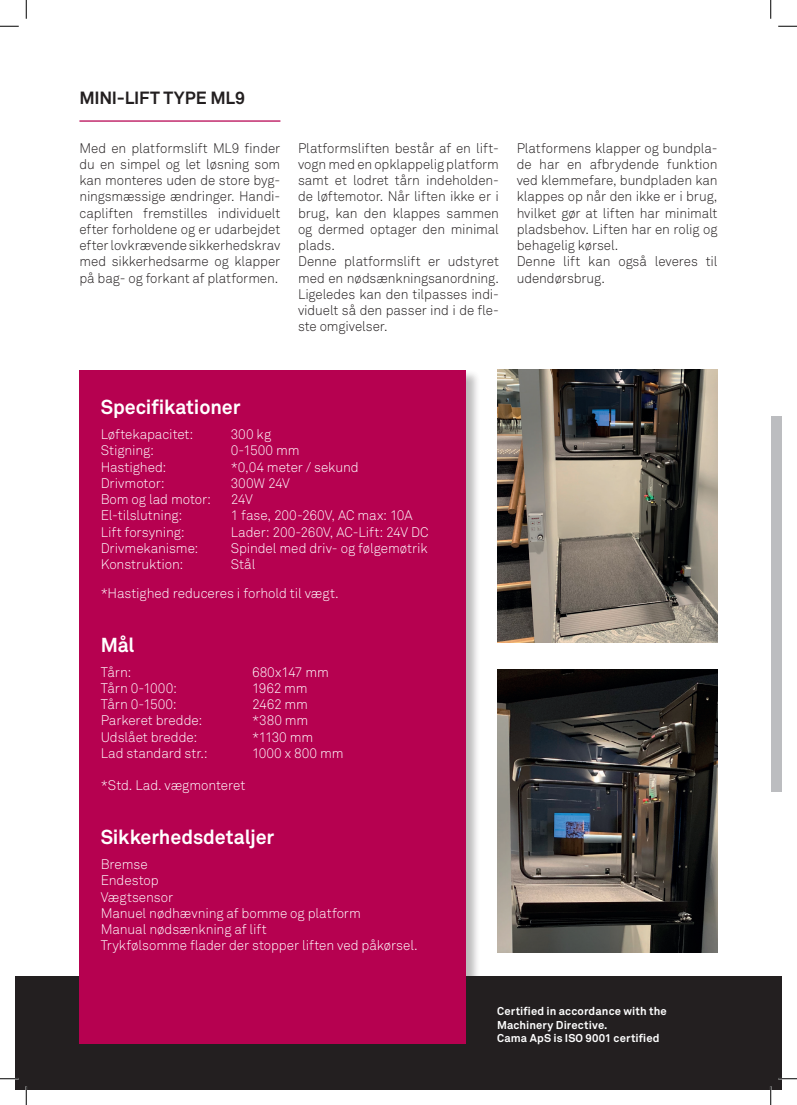
<style>
.page{position:relative;width:797px;height:1105px;background:#fff}
.page>*{position:absolute;margin:0;border:0;box-sizing:border-box;transform-origin:0 0}
.t1{font:700 20px "Akkurat Pro";letter-spacing:-.005em;color:#fff}
.t2{font:700 17.5px "Akkurat Pro";letter-spacing:-.005em;color:#231f20}
.t3{font:13.75px/16.2px "Akkurat Light Pro";letter-spacing:-.005em;color:#231f20}
.t4{font:13.75px/16.2px "Akkurat Light Pro";letter-spacing:-.005em;color:#fff}
.t5{font:700 11.25px/13.8px "Akkurat Pro";letter-spacing:.01em;color:#fff}
</style>
<div class="page">
<div style="left:770px;top:416px;width:11px;height:376px;background:#bcbdc0"></div>
<div style="left:16px;top:976px;width:754px;height:113px;background:#231f20"></div>
<div style="left:79px;top:370px;width:401px;height:687px;background:#231f20;opacity:.3"></div>
<div style="left:79px;top:370px;width:387px;height:673px;background:#b60150"></div>
<div style="left:770px;top:976px;width:11px;height:113px;background:#231f20"></div>
<hr style="left:79px;top:120px;width:201px;height:2px;background:#b60150">
<img style="left:498px;top:370px;width:219px;height:273px">
<img style="left:498px;top:669px;width:219px;height:284px">
<svg style="left:0;top:25px;width:19px;height:2px"></svg>
<svg style="left:778px;top:25px;width:19px;height:2px"></svg>
<svg style="left:0;top:1078px;width:19px;height:1px"></svg>
<svg style="left:778px;top:1078px;width:19px;height:1px"></svg>
<svg style="left:25px;top:0;width:2px;height:19px"></svg>
<svg style="left:25px;top:1086px;width:2px;height:19px"></svg>
<svg style="left:770px;top:0;width:1px;height:19px"></svg>
<svg style="left:770px;top:1086px;width:1px;height:19px"></svg>
<p class="t2" style="left:79px;top:87px;width:167px">MINI-LIFT TYPE ML9</p>
<p class="t3" style="left:79px;top:140px;width:202px;text-align:justify">Med en platformslift ML9 finder du en simpel og let løsning som kan monteres uden de store byg&shy;ningsmæssige ændringer. Handi&shy;capliften fremstilles individuelt efter forholdene og er udarbejdet efter lovkrævende sikkerhedskrav med sikkerhedsarme og klapper på bag- og forkant af platformen.</p>
<p class="t3" style="left:298px;top:140px;width:202px">Platformsliften består af en lift&shy;vogn med en opklappelig platform samt et lodret tårn indeholden&shy;de løftemotor. Når liften ikke er i brug, kan den klappes sammen og dermed optager den minimal plads.<br>Denne platformslift er udstyret med en nødsænkningsanordning.<br>Ligeledes kan den tilpasses indi&shy;viduelt så den passer ind i de fle&shy;ste omgivelser.</p>
<p class="t3" style="left:516px;top:140px;width:202px">Platformens klapper og bundpla&shy;de har en afbrydende funktion ved klemmefare, bundpladen kan klappes op når den ikke er i brug, hvilket gør at liften har minimalt pladsbehov. Liften har en rolig og behagelig kørsel.<br>Denne lift kan også leveres til udendørsbrug.</p>
<h1 class="t1" style="left:101px;top:394px;width:141px">Specifikationer</h1>
<p class="t4" style="left:101px;top:426px;width:94px">Løftekapacitet:</p>
<p class="t4" style="left:231px;top:426px;width:42px">300 kg</p>
<p class="t4" style="left:101px;top:443px;width:55px">Stigning:</p>
<p class="t4" style="left:231px;top:443px;width:70px">0-1500 mm</p>
<p class="t4" style="left:101px;top:459px;width:67px">Hastighed:</p>
<p class="t4" style="left:231px;top:459px;width:129px">*0,04 meter / sekund</p>
<p class="t4" style="left:101px;top:475px;width:65px">Drivmotor:</p>
<p class="t4" style="left:231px;top:475px;width:61px">300W 24V</p>
<p class="t4" style="left:101px;top:491px;width:112px">Bom og lad motor:</p>
<p class="t4" style="left:231px;top:491px;width:23px">24V</p>
<p class="t4" style="left:101px;top:508px;width:83px">El-tilslutning:</p>
<p class="t4" style="left:231px;top:508px;width:183px">1 fase, 200-260V, AC max: 10A</p>
<p class="t4" style="left:101px;top:524px;width:86px">Lift forsyning:</p>
<p class="t4" style="left:231px;top:524px;width:199px">Lader: 200-260V, AC-Lift: 24V DC</p>
<p class="t4" style="left:101px;top:540px;width:99px">Drivmekanisme:</p>
<p class="t4" style="left:231px;top:540px;width:198px">Spindel med driv- og følgemøtrik</p>
<p class="t4" style="left:101px;top:556px;width:84px">Konstruktion:</p>
<p class="t4" style="left:101px;top:550px;width:239px;line-height:28.8px;text-indent:130px">Stål<br>*Hastighed reduceres i forhold til vægt.</p>
<h1 class="t1" style="left:101px;top:632px;width:35px">Mål</h1>
<p class="t4" style="left:101px;top:664px;width:32px">Tårn:</p>
<p class="t4" style="left:252px;top:664px;width:78px">680x147 mm</p>
<p class="t4" style="left:101px;top:680px;width:78px">Tårn 0-1000:</p>
<p class="t4" style="left:252px;top:680px;width:57px">1962 mm</p>
<p class="t4" style="left:101px;top:696px;width:77px">Tårn 0-1500:</p>
<p class="t4" style="left:252px;top:696px;width:58px">2462 mm</p>
<p class="t4" style="left:101px;top:713px;width:103px">Parkeret bredde:</p>
<p class="t4" style="left:252px;top:713px;width:58px">*380 mm</p>
<p class="t4" style="left:101px;top:729px;width:98px">Udslået bredde:</p>
<p class="t4" style="left:252px;top:729px;width:63px">*1130 mm</p>
<p class="t4" style="left:101px;top:745px;width:108px">Lad standard str.:</p>
<p class="t4" style="left:252px;top:745px;width:93px">1000 x 800 mm</p>
<p class="t4" style="left:101px;top:778px;width:146px">*Std. Lad. vægmonteret</p>
<h1 class="t1" style="left:101px;top:824px;width:175px">Sikkerhedsdetaljer</h1>
<p class="t4" style="left:101px;top:856px;width:318px">Bremse<br>Endestop<br>Vægtsensor<br>Manuel nødhævning af bomme og platform<br>Manual nødsænkning af lift<br>Trykfølsomme flader der stopper liften ved påkørsel.</p>
<p class="t5" style="left:497px;top:1004px;width:171px">Certified in accordance with the<br>Machinery Directive.<br>Cama ApS is ISO 9001 certified</p>
</div>
